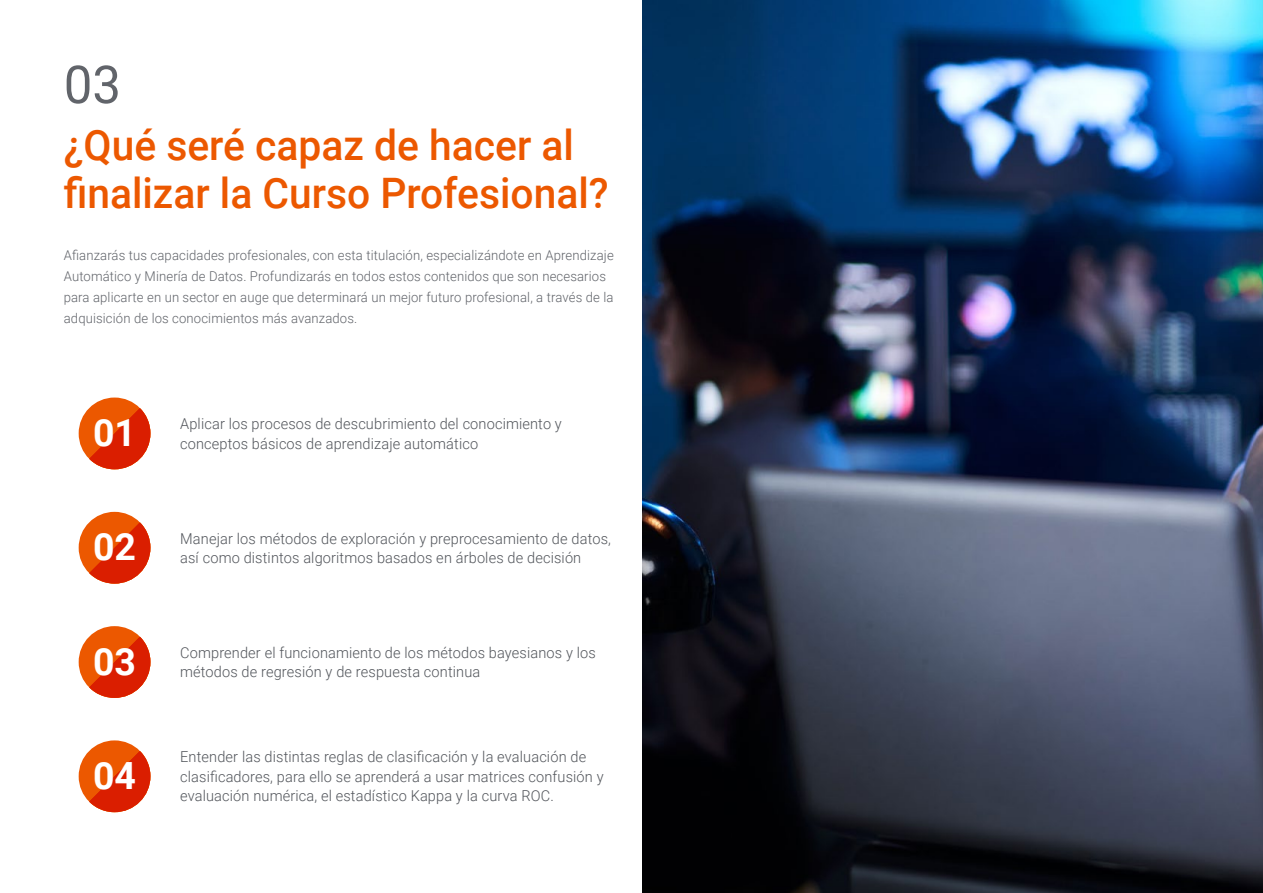
<style>
.page{position:relative;width:1263px;height:893px;background:#fff}
.page>*{position:absolute;margin:0;border:0;box-sizing:border-box;transform-origin:0 0}
.t1{font:52.5px "Roboto";color:#61646a}
.Portadilla{font:500 42px/48px "Roboto";color:#ec5800}
.Texto{font:700 37.5px "Roboto";color:#fff}
.Texto-2{font:300 15px/19.5px "Roboto";letter-spacing:.01em;color:#52555b}
.Texto-3{font:300 13.5px/21px "Roboto";letter-spacing:.01em;color:#61646a}
</style>
<div class="page">
<img style="left:642px;top:0;width:621px;height:893px">
<div style="left:79px;top:512px;width:71px;height:72px;background:#ec5800;border-radius:50%"></div>
<svg style="left:89px;top:522px;width:61px;height:62px"></svg>
<div style="left:79px;top:740px;width:71px;height:72px;background:#ec5800;border-radius:50%"></div>
<svg style="left:89px;top:751px;width:61px;height:61px"></svg>
<div style="left:79px;top:626px;width:71px;height:72px;background:#ec5800;border-radius:50%"></div>
<svg style="left:89px;top:637px;width:61px;height:61px"></svg>
<div style="left:79px;top:398px;width:71px;height:71px;background:#ec5800;border-radius:50%"></div>
<svg style="left:89px;top:408px;width:61px;height:61px"></svg>
<p class="t1" style="left:64px;top:48px;width:59px">03</p>
<p class="Portadilla" style="left:64px;top:119px;width:546px">¿Qué seré capaz de hacer al finalizar la Curso Profesional?</p>
<p class="Texto-3" style="left:64px;top:244px;width:551px">Afianzarás tus capacidades profesionales, con esta titulación, especializándote en Aprendizaje Automático y Minería de Datos. Profundizarás en todos estos contenidos que son necesarios para aplicarte en un sector en auge que determinará un mejor futuro profesional, a través de la adquisición de los conocimientos más avanzados.</p>
<p class="Texto" style="left:93px;top:407px;width:45px">01</p>
<p class="Texto-2" style="left:180px;top:414px;width:383px">Aplicar los procesos de descubrimiento del conocimiento y</p>
<p class="Texto-2" style="left:180px;top:433px;width:300px">conceptos básicos de aprendizaje automático</p>
<p class="Texto" style="left:93px;top:521px;width:45px">02</p>
<p class="Texto-2" style="left:180px;top:528px;width:432px">Manejar los métodos de exploración y preprocesamiento de datos, así como distintos algoritmos basados en árboles de decisión</p>
<p class="Texto" style="left:93px;top:635px;width:45px">03</p>
<p class="Texto-2" style="left:180px;top:642px;width:417px">Comprender el funcionamiento de los métodos bayesianos y los métodos de regresión y de respuesta continua</p>
<p class="Texto" style="left:93px;top:749px;width:45px">04</p>
<p class="Texto-2" style="left:180px;top:747px;width:425px">Entender las distintas reglas de clasificación y la evaluación de clasificadores, para ello se aprenderá a usar matrices confusión y evaluación numérica, el estadístico Kappa y la curva ROC.</p>
</div>
